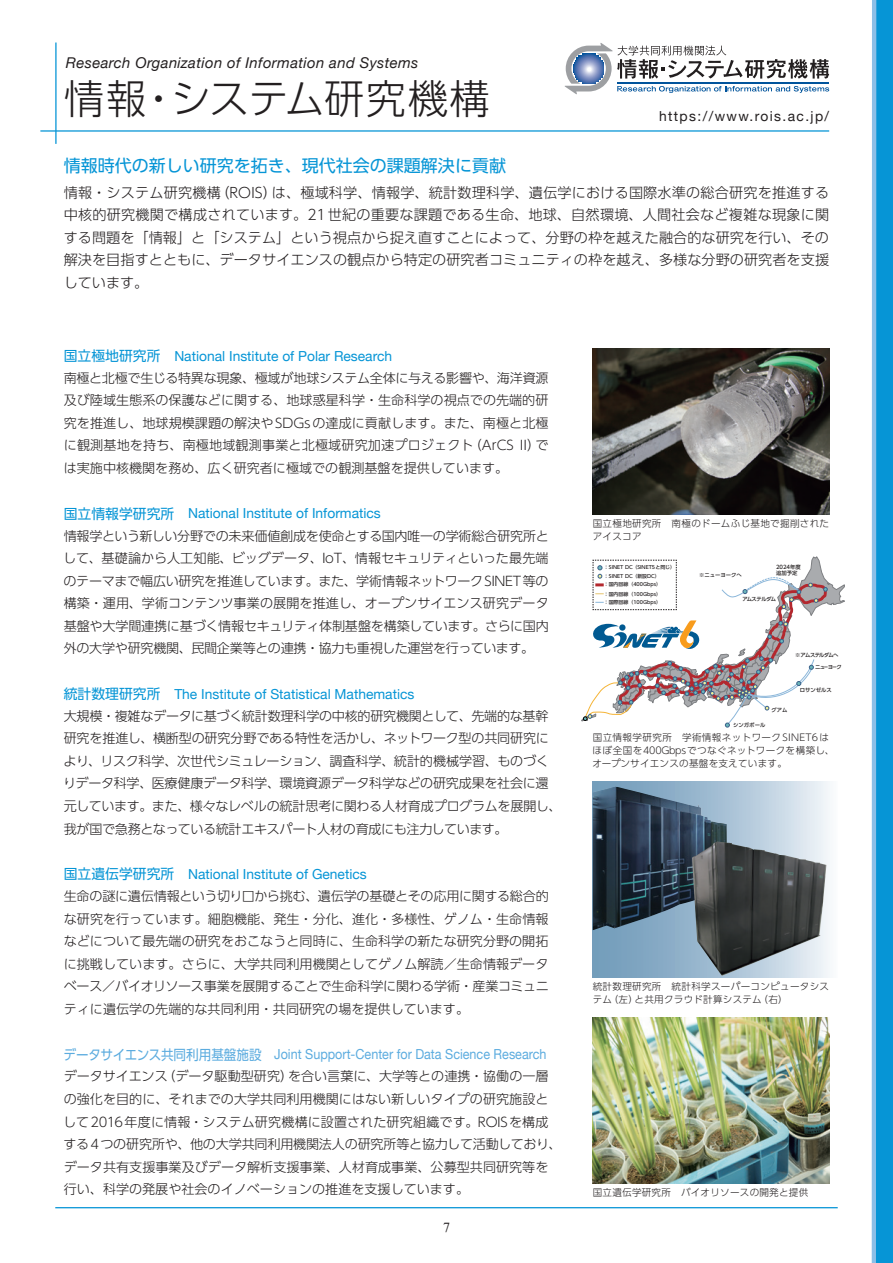
<style>
.page{position:relative;width:893px;height:1263px;background:#fff}
.page>*{position:absolute;margin:0;border:0;box-sizing:border-box;transform-origin:0 0}
.t1{font:300 40.35px "UD Shin Go Pr 6";letter-spacing:.01em;color:#231f20}
.t2{font:16.95px "UD Shin Go Pr 6";color:#0695d6}
.t3{font:italic 14.85px "Helvetica Neue";letter-spacing:.025em;color:#231f20}
.t4{font:300 14.1px/22.5px "UD Shin Go Pr 6";letter-spacing:.005em;color:#231f20;text-align:justify}
.t5{font:13.8px "Helvetica Neue";color:#0695d6}
.t6{font:13.8px "Helvetica Neue";color:#5cacdf;scale:.91 1}
.t7{font:13.8px "Helvetica Neue";letter-spacing:.1em;color:#231f20}
.t8{font:13.8px "Times New Roman";color:#231f20}
.t9{font:300 13.05px/22.5px "UD Shin Go Pr 6";letter-spacing:-.01em;color:#231f20;text-align:justify}
.t10{font:300 9.6px/12.8px "UD Shin Go Pr 6";letter-spacing:.03em;color:#231f20}
.t11{font:500 5.4px/6.4px "UD Shin Go Pr 6";color:#231f20}
.t12{font:500 5.4px "UD Shin Go Pr 6";letter-spacing:-.1em;color:#231f20}
.t13{font:500 4.95px/9px "UD Shin Go Pr 6";color:#231f20}
.s1{font-family:"UD Shin Go Pr 6"}
</style>
<div class="page">
<div style="left:872px;top:0;width:21px;height:1263px;background:#8cbfe7"></div>
<div style="left:876px;top:0;width:17px;height:1263px;background:#0695d6"></div>
<hr style="left:40px;top:130px;width:789px;height:2px;background:#0695d6">
<hr style="left:55px;top:1207px;width:783px;height:1px;background:#0695d6">
<hr style="left:55px;top:43px;width:2px;height:101px;background:#0695d6">
<img style="left:593px;top:1017px;width:236px;height:166px">
<img style="left:593px;top:349px;width:236px;height:165px">
<svg style="left:581px;top:556px;width:264px;height:172px"></svg>
<svg style="left:564px;top:43px;width:265px;height:52px"></svg>
<div style="left:593px;top:782px;width:245px;height:195px;background:linear-gradient(to right,#6492b4,#edf2f7)"></div>
<img style="left:593px;top:786px;width:134px;height:144px">
<img style="left:692px;top:842px;width:134px;height:134px">
<p class="t3" style="left:66px;top:52px;width:354px">Research Organization of Information and Systems</p>
<h1 class="t1" style="left:64px;top:66px;width:428px">情報・システム研究機構</h1>
<p class="t7" style="left:659px;top:106px;width:172px">https://www.rois.ac.jp/</p>
<p class="t2" style="left:64px;top:152px;width:444px">情報時代の新しい研究を拓き、現代社会の課題解決に貢献</p>
<p class="t4" style="left:64px;top:181px;width:767px">情報・システム研究機構（ROIS）は、極域科学、情報学、統計数理科学、遺伝学における国際水準の総合研究を推進する中核的研究機関で構成されています。21世紀の重要な課題である生命、地球、自然環境、人間社会など複雑な現象に関する問題を「情報」と「システム」という視点から捉え直すことによって、分野の枠を越えた融合的な研究を行い、その解決を目指すとともに、データサイエンスの観点から特定の研究者コミュニティの枠を越え、多様な分野の研究者を支援しています。</p>
<p class="t5" style="left:64px;top:346px;width:330px"><span class="s1">国立極地研究所　</span>National Institute of Polar Research</p>
<p class="t9" style="left:64px;top:366px;width:486px">南極と北極で生じる特異な現象、極域が地球システム全体に与える影響や、海洋資源及び陸域生態系の保護などに関する、地球惑星科学・生命科学の視点での先端的研究を推進し、地球規模課題の解決やSDGsの達成に貢献します。また、南極と北極に観測基地を持ち、南極地域観測事業と北極域研究加速プロジェクト（ArCS II）では実施中核機関を務め、広く研究者に極域での観測基盤を提供しています。</p>
<p class="t5" style="left:64px;top:503px;width:319px"><span class="s1">国立情報学研究所　</span>National Institute of Informatics</p>
<p class="t9" style="left:63px;top:524px;width:487px">情報学という新しい分野での未来価値創成を使命とする国内唯一の学術総合研究所として、基礎論から人工知能、ビッグデータ、IoT、情報セキュリティといった最先端のテーマまで幅広い研究を推進しています。また、学術情報ネットワークSINET等の構築・運用、学術コンテンツ事業の展開を推進し、オープンサイエンス研究データ基盤や大学間連携に基づく情報セキュリティ体制基盤を構築しています。さらに国内外の大学や研究機関、民間企業等との連携・協力も重視した運営を行っています。</p>
<p class="t5" style="left:64px;top:684px;width:352px"><span class="s1">統計数理研究所　</span>The Institute of Statistical Mathematics</p>
<p class="t9" style="left:63px;top:704px;width:500px;text-align:left">大規模・複雑なデータに基づく統計数理科学の中核的研究機関として、先端的な基幹研究を推進し、横断型の研究分野である特性を活かし、ネットワーク型の共同研究により、リスク科学、次世代シミュレーション、調査科学、統計的機械学習、ものづくりデータ科学、医療健康データ科学、環境資源データ科学などの研究成果を社会に還元しています。また、様々なレベルの統計思考に関わる人材育成プログラムを展開し、我が国で急務となっている統計エキスパート人材の育成にも注力しています。</p>
<p class="t5" style="left:64px;top:864px;width:305px"><span class="s1">国立遺伝学研究所　</span>National Institute of Genetics</p>
<p class="t9" style="left:64px;top:884px;width:487px">生命の謎に遺伝情報という切り口から挑む、遺伝学の基礎とその応用に関する総合的な研究を行っています。細胞機能、発生・分化、進化・多様性、ゲノム・生命情報などについて最先端の研究をおこなうと同時に、生命科学の新たな研究分野の開拓に挑戦しています。さらに、大学共同利用機関としてゲノム解読／生命情報データベース／バイオリソース事業を展開することで生命科学に関わる学術・産業コミュニティに遺伝学の先端的な共同利用・共同研究の場を提供しています。</p>
<p class="t6" style="left:64px;top:1044px;width:532px"><span class="s1">データサイエンス共同利用基盤施設　</span>Joint Support-Center for Data Science Research</p>
<p class="t9" style="left:63px;top:1065px;width:500px;text-align:left">データサイエンス（データ駆動型研究）を合い言葉に、大学等との連携・協働の一層の強化を目的に、それまでの大学共同利用機関にはない新しいタイプの研究施設として2016年度に情報・システム研究機構に設置された研究組織です。ROISを構成する4つの研究所や、他の大学共同利用機関法人の研究所等と協力して活動しており、データ共有支援事業及びデータ解析支援事業、人材育成事業、公募型共同研究等を行い、科学の発展や社会のイノベーションの推進を支援しています。</p>
<p class="t8" style="left:443px;top:1218px;width:8px">7</p>
<p class="t10" style="left:593px;top:517px;width:238px">国立極地研究所　南極のドームふじ基地で掘削されたアイスコア</p>
<p class="t13" style="left:604px;top:563px;width:73px">：SINET DC（SINET5と同じ）：SINET DC（新設DC）</p>
<p class="t13" style="left:604px;top:589px;width:59px;line-height:8.6px">：国内回線（100Gbps）：国際回線（100Gbps）</p>
<p class="t13" style="left:604px;top:580px;width:59px">：国内回線（400Gbps）</p>
<p class="t11" style="left:699px;top:571px;width:44px">※ニューヨークへ</p>
<p class="t11" style="left:776px;top:564px;width:26px">2024年度追加予定</p>
<p class="t12" style="left:742px;top:594px;width:35px">アムステルダム</p>
<p class="t11" style="left:771px;top:706px;width:18px">グアム</p>
<p class="t11" style="left:733px;top:722px;width:34px">シンガポール</p>
<p class="t12" style="left:795px;top:650px;width:45px">※アムステルダムへ</p>
<p class="t11" style="left:815px;top:663px;width:28px">ニューヨーク</p>
<p class="t11" style="left:800px;top:686px;width:34px">ロサンゼルス</p>
<p class="t10" style="left:593px;top:731px;width:243px">国立情報学研究所　学術情報ネットワークSINET6はほぼ全国を400Gbpsでつなぐネットワークを構築し、オープンサイエンスの基盤を支えています。</p>
<p class="t10" style="left:593px;top:980px;width:238px">統計数理研究所　統計科学スーパーコンピュータシステム（左）と共用クラウド計算システム（右）</p>
<p class="t10" style="left:593px;top:1185px;width:217px">国立遺伝学研究所　バイオリソースの開発と提供</p>
</div>
